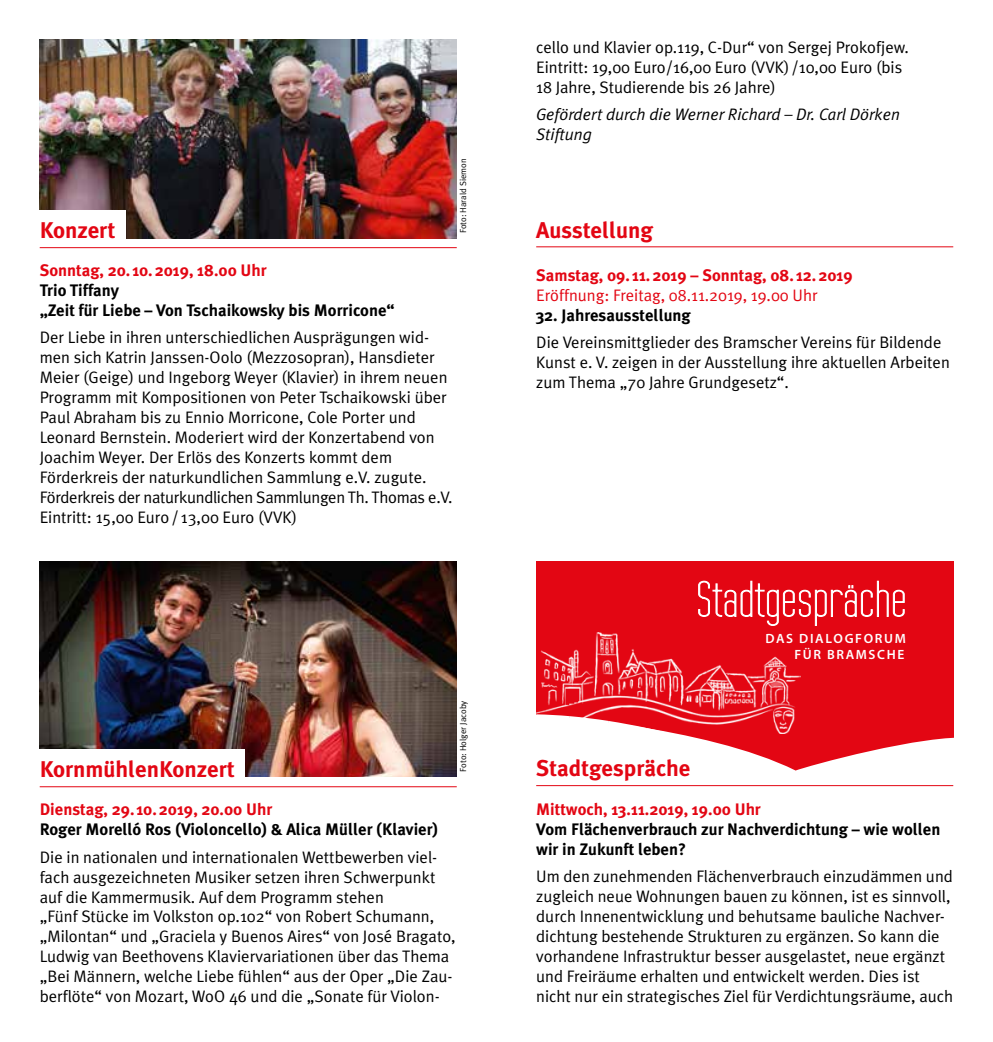
<style>
.page{position:relative;width:993px;height:1042px;background:#fff}
.page>*{position:absolute;margin:0;border:0;box-sizing:border-box;transform-origin:0 0}
.t1{font:700 22.75px "Meta Plus";color:#e30613}
.t2{font:16.62px/19.9px "Meta Plus Normal";color:#000}
.t3{font:700 16.62px/19.9px "Meta Plus";color:#000}
.t4{font:700 16.62px "Meta Plus";color:#e30613}
.t5{font:italic 16.62px/19.9px "Meta Plus Normal";color:#000}
.t6{font:16.62px "Meta Plus Normal";color:#e30613}
.t7{font:600 13.47px/16.1px "Myriad Pro";letter-spacing:.12em;color:#fff;text-align:right}
.t8{font:8.75px "Meta Plus Normal";color:#000}
</style>
<div class="page">
<img style="left:40px;top:40px;width:416px;height:198px">
<div style="left:0;top:210px;width:125px;height:38px;background:#fff"></div>
<hr style="left:40px;top:247px;width:416px;height:1px;background:#e30613">
<img style="left:40px;top:562px;width:416px;height:215px">
<div style="left:0;top:749px;width:245px;height:38px;background:#fff"></div>
<hr style="left:40px;top:786px;width:416px;height:1px;background:#e30613">
<hr style="left:536px;top:246px;width:416px;height:1px;background:#e30613">
<svg style="left:536px;top:562px;width:416px;height:208px;background:#e62833"></svg>
<img style="left:536px;top:733px;width:33px;height:4px">
<img style="left:569px;top:733px;width:39px;height:4px">
<img style="left:608px;top:733px;width:38px;height:4px">
<img style="left:646px;top:733px;width:38px;height:4px">
<svg style="left:697px;top:580px;width:208px;height:46px;background:#e8343f"></svg>
<img style="left:536px;top:632px;width:264px;height:101px">
<div style="left:496px;top:749px;width:214px;height:37px;background:#fff"></div>
<hr style="left:536px;top:785px;width:416px;height:1px;background:#e30613">
<h1 class="t1" style="left:40px;top:217px;width:77px">Konzert</h1>
<p class="t8" style="left:458px;top:233px;width:76px;rotate:-90deg">Foto: Harald Siemon</p>
<p class="t4" style="left:40px;top:261px;width:228px">Sonntag, 20. 10.2019, 18.00 Uhr</p>
<p class="t3" style="left:40px;top:280px;width:356px">Trio Tiffany<br>„Zeit für Liebe – Von Tschaikowsky bis Morricone“</p>
<p class="t2" style="left:40px;top:327px;width:414px">Der Liebe in ihren unterschiedlichen Ausprägungen wid&shy;men sich Katrin Janssen-Oolo (Mezzosopran), Hansdieter Meier (Geige) und Ingeborg Weyer (Klavier) in ihrem neuen Programm mit Kompositionen von Peter Tschaikowski über Paul Abraham bis zu Ennio Morricone, Cole Porter und Leonard Bernstein. Moderiert wird der Konzertabend von Joachim Weyer. Der Erlös des Konzerts kommt dem Förderkreis der naturkundlichen Sammlung e.V. zugute.<br>Förderkreis der naturkundlichen Sammlungen Th. Thomas e.V.<br>Eintritt: 15,00 Euro/ 13,00 Euro (VVK)</p>
<h1 class="t1" style="left:40px;top:756px;width:196px">KornmühlenKonzert</h1>
<p class="t8" style="left:458px;top:772px;width:73px;rotate:-90deg">Foto: Holger Jacoby</p>
<p class="t4" style="left:40px;top:800px;width:234px">Dienstag, 29. 10.2019, 20.00 Uhr</p>
<p class="t3" style="left:40px;top:819px;width:400px">Roger Morelló Ros (Violoncello) &amp; Alica Müller (Klavier)</p>
<p class="t2" style="left:40px;top:846px;width:417px">Die in nationalen und internationalen Wettbewerben viel&shy;fach ausgezeichneten Musiker setzen ihren Schwerpunkt auf die Kammermusik. Auf dem Programm stehen<br>„Fünf Stücke im Volkston op.102“ von Robert Schumann, „Milontan“ und „Graciela y Buenos Aires“ von José Bragato, Ludwig van Beethovens Klaviervariationen über das Thema „Bei Männern, welche Liebe fühlen“ aus der Oper „Die Zau&shy;berflöte“ von Mozart, WoO 46 und die „Sonate für Violon-</p>
<p class="t2" style="left:536px;top:37px;width:374px">cello und Klavier op.119, C-Dur“ von Sergej Prokofjew.<br>Eintritt: 19,00 Euro/16,00 Euro (VVK) /10,00 Euro (bis<br>18 Jahre, Studierende bis 26 Jahre)</p>
<p class="t5" style="left:536px;top:104px;width:365px">Gefördert durch die Werner Richard – Dr. Carl Dörken<br>Stiftung</p>
<h1 class="t1" style="left:536px;top:216px;width:118px">Ausstellung</h1>
<p class="t4" style="left:536px;top:265px;width:318px">Samstag, 09. 11.2019 – Sonntag, 08. 12.2019</p>
<p class="t6" style="left:536px;top:285px;width:283px">Eröffnung: Freitag, 08.11.2019, 19.00 Uhr</p>
<p class="t3" style="left:536px;top:305px;width:156px">32. Jahresausstellung</p>
<p class="t2" style="left:536px;top:332px;width:415px">Die Vereinsmittglieder des Bramscher Vereins für Bildende<br>Kunst e. V. zeigen in der Ausstellung ihre aktuellen Arbeiten zum Thema „70 Jahre Grundgesetz“.</p>
<h1 class="t1" style="left:536px;top:755px;width:156px">Stadtgespräche</h1>
<p class="t7" style="left:765px;top:630px;width:142px">DAS DIALOGFORUM<br>FÜR BRAMSCHE</p>
<p class="t4" style="left:536px;top:799px;width:226px">Mittwoch, 13.11.2019, 19.00 Uhr</p>
<p class="t3" style="left:536px;top:819px;width:405px">Vom Flächenverbrauch zur Nachverdichtung – wie wollen wir in Zukunft leben?</p>
<p class="t2" style="left:536px;top:866px;width:418px">Um den zunehmenden Flächenverbrauch einzudämmen und zugleich neue Wohnungen bauen zu können, ist es sinnvoll, durch Innenentwicklung und behutsame bauliche Nachver&shy;dichtung bestehende Strukturen zu ergänzen. So kann die vorhandene Infrastruktur besser ausgelastet, neue ergänzt und Freiräume erhalten und entwickelt werden. Dies ist nicht nur ein strategisches Ziel für Verdichtungsräume, auch</p>
</div>
